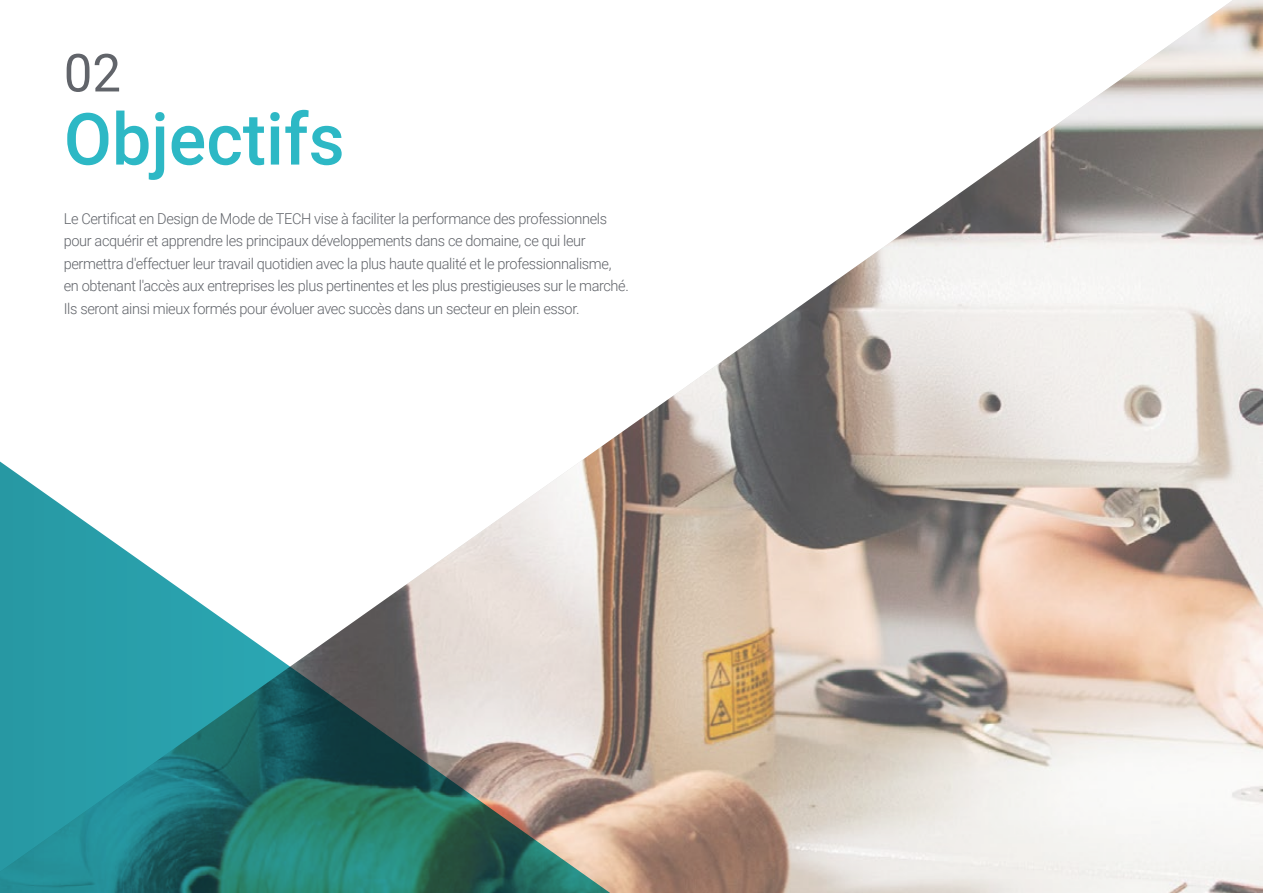
<style>
.page{position:relative;width:1263px;height:893px;background:#fff}
.page>*{position:absolute;margin:0;border:0;box-sizing:border-box;transform-origin:0 0}
.t1{font:500 72px "Roboto";color:#2db8c5}
.t2{font:52.5px "Roboto";color:#61646a}
.t3{font:300 15px/22.5px "Roboto";letter-spacing:-.025em;color:#61646a}
</style>
<div class="page">
<img style="left:602px;top:0;width:661px;height:893px">
<svg style="left:0;top:446px;width:640px;height:447px"></svg>
<h2 class="t2" style="left:64px;top:36px;width:59px">02</h2>
<h1 class="t1" style="left:64px;top:89px;width:282px">Objectifs</h1>
<p class="t3" style="left:64px;top:207px;width:567px">Le Certificat en Design de Mode de TECH vise à faciliter la performance des professionnels pour acquérir et apprendre les principaux développements dans ce domaine, ce qui leur permettra d'effectuer leur travail quotidien avec la plus haute qualité et le professionnalisme, en obtenant l'accès aux entreprises les plus pertinentes et les plus prestigieuses sur le marché.<br>Ils seront ainsi mieux formés pour évoluer avec succès dans un secteur en plein essor.</p>
</div>
